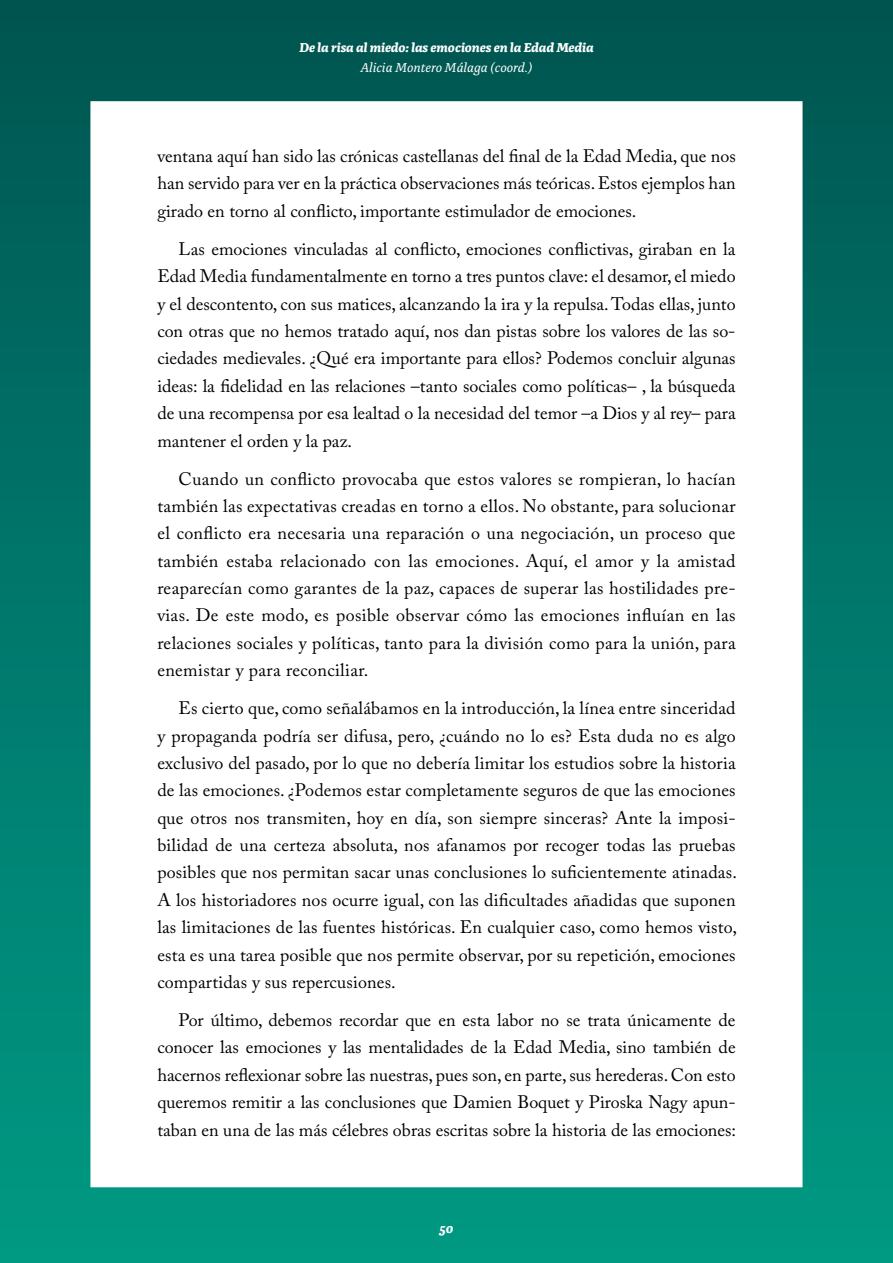
<style>
.page{position:relative;width:893px;height:1263px;background:#fff}
.page>*{position:absolute;margin:0;border:0;box-sizing:border-box;transform-origin:0 0}
.t1{font:18px/27.5px "Adobe Caslon Pro";letter-spacing:.005em;color:#000;text-align:justify}
.t2{font:italic 700 13.5px "Alda OTCEV";color:#fff}
.t3{font:italic 13.5px "Alda OTCEV";letter-spacing:-.005em;color:#fff}
</style>
<div class="page">
<div style="left:1px;top:1px;width:891px;height:1261px;background:linear-gradient(to bottom,#005552,#009b85)"></div>
<div style="left:90px;top:101px;width:712px;height:1086px;background:#fff"></div>
<p class="t2" style="left:299px;top:36px;width:296px">De la risa al miedo: las emociones en la Edad Media</p>
<p class="t3" style="left:360px;top:57px;width:174px">Alicia Montero Málaga (coord.)</p>
<p class="t1" style="left:157px;top:142px;width:580px">ventana aquí han sido las crónicas castellanas del final de la Edad Media, que nos han servido para ver en la práctica observaciones más teóricas. Estos ejemplos han girado en torno al conflicto, importante estimulador de emociones.</p>
<p class="t1" style="left:157px;top:235px;width:580px;text-indent:21px">Las emociones vinculadas al conflicto, emociones conflictivas, giraban en la Edad Media fundamentalmente en torno a tres puntos clave: el desamor, el miedo y el descontento, con sus matices, alcanzando la ira y la repulsa. Todas ellas, junto con otras que no hemos tratado aquí, nos dan pistas sobre los valores de las so&shy;ciedades medievales. ¿Qué era importante para ellos? Podemos concluir algunas ideas: la fidelidad en las relaciones –tanto sociales como políticas– , la búsqueda de una recompensa por esa lealtad o la necesidad del temor –a Dios y al rey– para mantener el orden y la paz.</p>
<p class="t1" style="left:157px;top:465px;width:580px;text-indent:21px">Cuando un conflicto provocaba que estos valores se rompieran, lo hacían también las expectativas creadas en torno a ellos. No obstante, para solucionar el conflicto era necesaria una reparación o una negociación, un proceso que también estaba relacionado con las emociones. Aquí, el amor y la amistad reaparecían como garantes de la paz, capaces de superar las hostilidades pre&shy;vias. De este modo, es posible observar cómo las emociones influían en las relaciones sociales y políticas, tanto para la división como para la unión, para enemistar y para reconciliar.</p>
<p class="t1" style="left:157px;top:694px;width:581px;text-indent:21px">Es cierto que, como señalábamos en la introducción, la línea entre sinceridad y propaganda podría ser difusa, pero, ¿cuándo no lo es? Esta duda no es algo exclusivo del pasado, por lo que no debería limitar los estudios sobre la historia de las emociones. ¿Podemos estar completamente seguros de que las emociones que otros nos transmiten, hoy en día, son siempre sinceras? Ante la imposi&shy;bilidad de una certeza absoluta, nos afanamos por recoger todas las pruebas posibles que nos permitan sacar unas conclusiones lo suficientemente atinadas.<br>A los historiadores nos ocurre igual, con las dificultades añadidas que suponen las limitaciones de las fuentes históricas. En cualquier caso, como hemos visto, esta es una tarea posible que nos permite observar, por su repetición, emociones compartidas y sus repercusiones.</p>
<p class="t1" style="left:157px;top:1006px;width:580px;text-indent:21px">Por último, debemos recordar que en esta labor no se trata únicamente de conocer las emociones y las mentalidades de la Edad Media, sino también de hacernos reflexionar sobre las nuestras, pues son, en parte, sus herederas. Con esto queremos remitir a las conclusiones que Damien Boquet y Piroska Nagy apun&shy;taban en una de las más célebres obras escritas sobre la historia de las emociones:</p>
<p class="t2" style="left:440px;top:1217px;width:15px">50</p>
</div>
